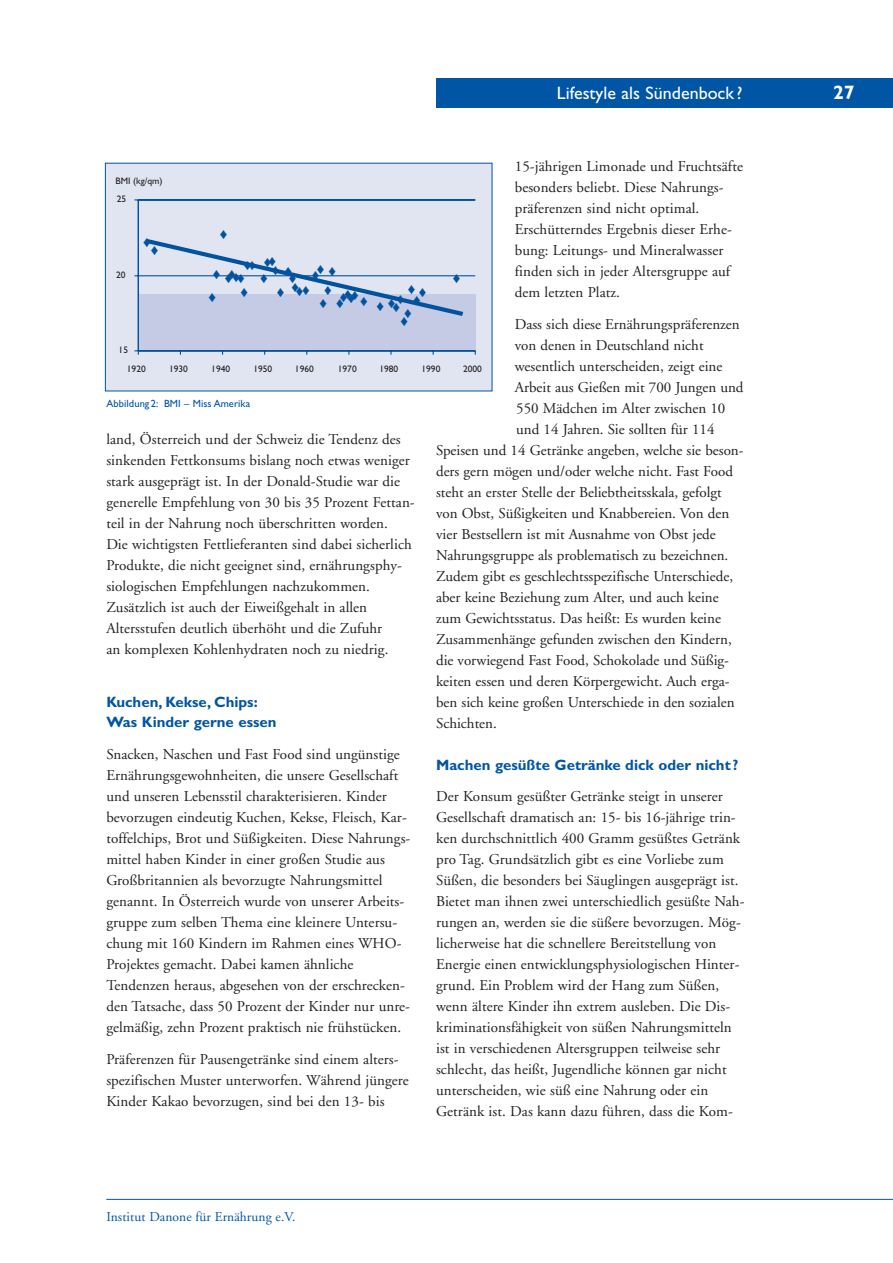
<style>
.page{position:relative;width:893px;height:1263px;background:#fff}
.page>*{position:absolute;margin:0;border:0;box-sizing:border-box;transform-origin:0 0}
.t1{font:700 19.5px "Gill Sans";color:#fff}
.t2{font:18px "Gill Sans";color:#fff}
.t3{font:15px/21px "Adobe Garamond";letter-spacing:.005em;color:#231f20}
.t4{font:700 15px/21px "Gill Sans";color:#0155a5}
.t5{font:13.5px "Adobe Garamond";letter-spacing:.005em;color:#0155a5}
.t6{font:12.75px/13.8px "Zapf Dingbats";color:#0153a0}
.t7{font:10.5px "Gill Sans";letter-spacing:.005em;color:#0155a5}
.t8{font:9.45px "Gill Sans";color:#231f20}
</style>
<div class="page">
<div style="left:436px;top:78px;width:456px;height:30px;background:#0155a5"></div>
<hr style="left:106px;top:1199px;width:786px;height:1px;background:#0155a5">
<div style="left:105px;top:163px;width:387px;height:228px;background:#e1e5f2"></div>
<div style="left:138px;top:294px;width:337px;height:58px;background:#c5cbe5"></div>
<hr style="left:138px;top:275px;width:337px;height:1px;background:#0153a0">
<hr style="left:138px;top:199px;width:337px;height:1px;background:#0153a0">
<hr style="left:138px;top:200px;width:1px;height:151px;background:#0153a0">
<hr style="left:138px;top:350px;width:337px;height:1px;background:#0153a0">
<svg style="left:134px;top:350px;width:5px;height:5px"></svg>
<svg style="left:144px;top:239px;width:319px;height:77px"></svg>
<p class="t2" style="left:557px;top:87px;width:187px">Lifestyle als Sündenbock?</p>
<h1 class="t1" style="left:833px;top:86px;width:23px">27</h1>
<p class="t3" style="left:515px;top:157px;width:230px">15-jährigen Limonade und Fruchtsäfte besonders beliebt. Diese Nahrungs&shy;präferenzen sind nicht optimal.<br>Erschütterndes Ergebnis dieser Erhe&shy;bung: Leitungs- und Mineralwasser finden sich in jeder Altersgruppe auf dem letzten Platz.</p>
<p class="t3" style="left:515px;top:315px;width:226px">Dass sich diese Ernährungspräferenzen</p>
<p class="t3" style="left:515px;top:336px;width:190px">von denen in Deutschland nicht</p>
<p class="t3" style="left:515px;top:357px;width:209px">wesentlich unterscheiden, zeigt eine</p>
<p class="t3" style="left:515px;top:378px;width:230px">Arbeit aus Gießen mit 700 Jungen und</p>
<p class="t3" style="left:516px;top:399px;width:211px">550 Mädchen im Alter zwischen 10</p>
<p class="t3" style="left:516px;top:420px;width:200px">und 14 Jahren. Sie sollten für 114</p>
<p class="t3" style="left:436px;top:441px;width:309px">Speisen und 14 Getränke angeben, welche sie beson-</p>
<p class="t3" style="left:436px;top:462px;width:298px">ders gern mögen und/oder welche nicht. Fast Food</p>
<p class="t3" style="left:436px;top:483px;width:287px">steht an erster Stelle der Beliebtheitsskala, gefolgt</p>
<p class="t3" style="left:436px;top:504px;width:295px">von Obst, Süßigkeiten und Knabbereien. Von den</p>
<p class="t3" style="left:436px;top:525px;width:281px">vier Bestsellern ist mit Ausnahme von Obst jede</p>
<p class="t3" style="left:436px;top:546px;width:294px">Nahrungsgruppe als problematisch zu bezeichnen.</p>
<p class="t3" style="left:436px;top:567px;width:298px">Zudem gibt es geschlechtsspezifische Unterschiede,</p>
<p class="t3" style="left:436px;top:588px;width:284px">aber keine Beziehung zum Alter, und auch keine</p>
<p class="t3" style="left:436px;top:609px;width:286px">zum Gewichtsstatus. Das heißt: Es wurden keine</p>
<p class="t3" style="left:436px;top:630px;width:297px">Zusammenhänge gefunden zwischen den Kindern,</p>
<p class="t3" style="left:436px;top:651px;width:294px">die vorwiegend Fast Food, Schokolade und Süßig-</p>
<p class="t3" style="left:436px;top:672px;width:295px">keiten essen und deren Körpergewicht. Auch erga-</p>
<p class="t3" style="left:436px;top:693px;width:300px">ben sich keine großen Unterschiede in den sozialen</p>
<p class="t3" style="left:436px;top:714px;width:62px">Schichten.</p>
<p class="t4" style="left:436px;top:756px;width:304px">Machen gesüßte Getränke dick oder nicht?</p>
<p class="t3" style="left:436px;top:787px;width:310px">Der Konsum gesüßter Getränke steigt in unserer Gesellschaft dramatisch an: 15- bis 16-jährige trin&shy;ken durchschnittlich 400 Gramm gesüßtes Getränk pro Tag. Grundsätzlich gibt es eine Vorliebe zum Süßen, die besonders bei Säuglingen ausgeprägt ist.<br>Bietet man ihnen zwei unterschiedlich gesüßte Nah&shy;rungen an, werden sie die süßere bevorzugen. Mög&shy;licherweise hat die schnellere Bereitstellung von Energie einen entwicklungsphysiologischen Hinter&shy;grund. Ein Problem wird der Hang zum Süßen, wenn ältere Kinder ihn extrem ausleben. Die Dis&shy;kriminationsfähigkeit von süßen Nahrungsmitteln ist in verschiedenen Altersgruppen teilweise sehr schlecht, das heißt, Jugendliche können gar nicht unterscheiden, wie süß eine Nahrung oder ein Getränk ist. Das kann dazu führen, dass die Kom-</p>
<p class="t8" style="left:115px;top:178px;width:49px">BMI (kg/qm)</p>
<p class="t8" style="left:117px;top:195px;width:11px">25</p>
<p class="t6" style="left:225px;top:272px;width:24px;text-align:right">♦♦♦ ♦</p>
<p class="t6" style="left:296px;top:272px;width:15px;line-height:12.8px;text-indent:-7px">♦ ♦♦</p>
<p class="t6" style="left:324px;top:262px;width:13px;line-height:19.4px;text-indent:-12px">♦♦ ♦ ♦</p>
<p class="t8" style="left:116px;top:271px;width:11px">20</p>
<p class="t6" style="left:319px;top:291px;width:41px">♦ ♦♦♦♦</p>
<p class="t6" style="left:360px;top:298px;width:41px">♦ ♦♦♦</p>
<p class="t8" style="left:119px;top:347px;width:11px">15</p>
<p class="t8" style="left:127px;top:365px;width:20px">1920</p>
<p class="t8" style="left:169px;top:365px;width:20px">1930</p>
<p class="t8" style="left:211px;top:365px;width:20px">1940</p>
<p class="t8" style="left:253px;top:365px;width:20px">1950</p>
<p class="t8" style="left:295px;top:365px;width:20px">1960</p>
<p class="t8" style="left:338px;top:365px;width:20px">1970</p>
<p class="t8" style="left:379px;top:365px;width:20px">1980</p>
<p class="t8" style="left:421px;top:365px;width:20px">1990</p>
<p class="t8" style="left:463px;top:365px;width:20px">2000</p>
<p class="t7" style="left:107px;top:400px;width:145px">Abbildung2: BMI – Miss Amerika</p>
<p class="t3" style="left:106px;top:430px;width:310px">land, Österreich und der Schweiz die Tendenz des sinkenden Fettkonsums bislang noch etwas weniger stark ausgeprägt ist. In der Donald-Studie war die generelle Empfehlung von 30 bis 35 Prozent Fettan&shy;teil in der Nahrung noch überschritten worden.<br>Die wichtigsten Fettlieferanten sind dabei sicherlich Produkte, die nicht geeignet sind, ernährungsphy&shy;siologischen Empfehlungen nachzukommen.<br>Zusätzlich ist auch der Eiweißgehalt in allen Altersstufen deutlich überhöht und die Zufuhr<br>an komplexen Kohlenhydraten noch zu niedrig.</p>
<p class="t4" style="left:106px;top:693px;width:172px">Kuchen, Kekse, Chips:<br>Was Kinder gerne essen</p>
<p class="t3" style="left:106px;top:745px;width:305px">Snacken, Naschen und Fast Food sind ungünstige Ernährungsgewohnheiten, die unsere Gesellschaft und unseren Lebensstil charakterisieren. Kinder bevorzugen eindeutig Kuchen, Kekse, Fleisch, Kar&shy;toffelchips, Brot und Süßigkeiten. Diese Nahrungs&shy;mittel haben Kinder in einer großen Studie aus Großbritannien als bevorzugte Nahrungsmittel genannt. In Österreich wurde von unserer Arbeits&shy;gruppe zum selben Thema eine kleinere Untersu&shy;chung mit 160 Kindern im Rahmen eines WHO-Projektes gemacht. Dabei kamen ähnliche Tendenzen heraus, abgesehen von der erschrecken&shy;den Tatsache, dass 50 Prozent der Kinder nur unre&shy;gelmäßig, zehn Prozent praktisch nie frühstücken.</p>
<p class="t3" style="left:106px;top:1050px;width:304px">Präferenzen für Pausengetränke sind einem alters&shy;spezifischen Muster unterworfen. Während jüngere<br>Kinder Kakao bevorzugen, sind bei den 13- bis</p>
<p class="t5" style="left:106px;top:1211px;width:190px">Institut Danone für Ernährung e.V.</p>
</div>
